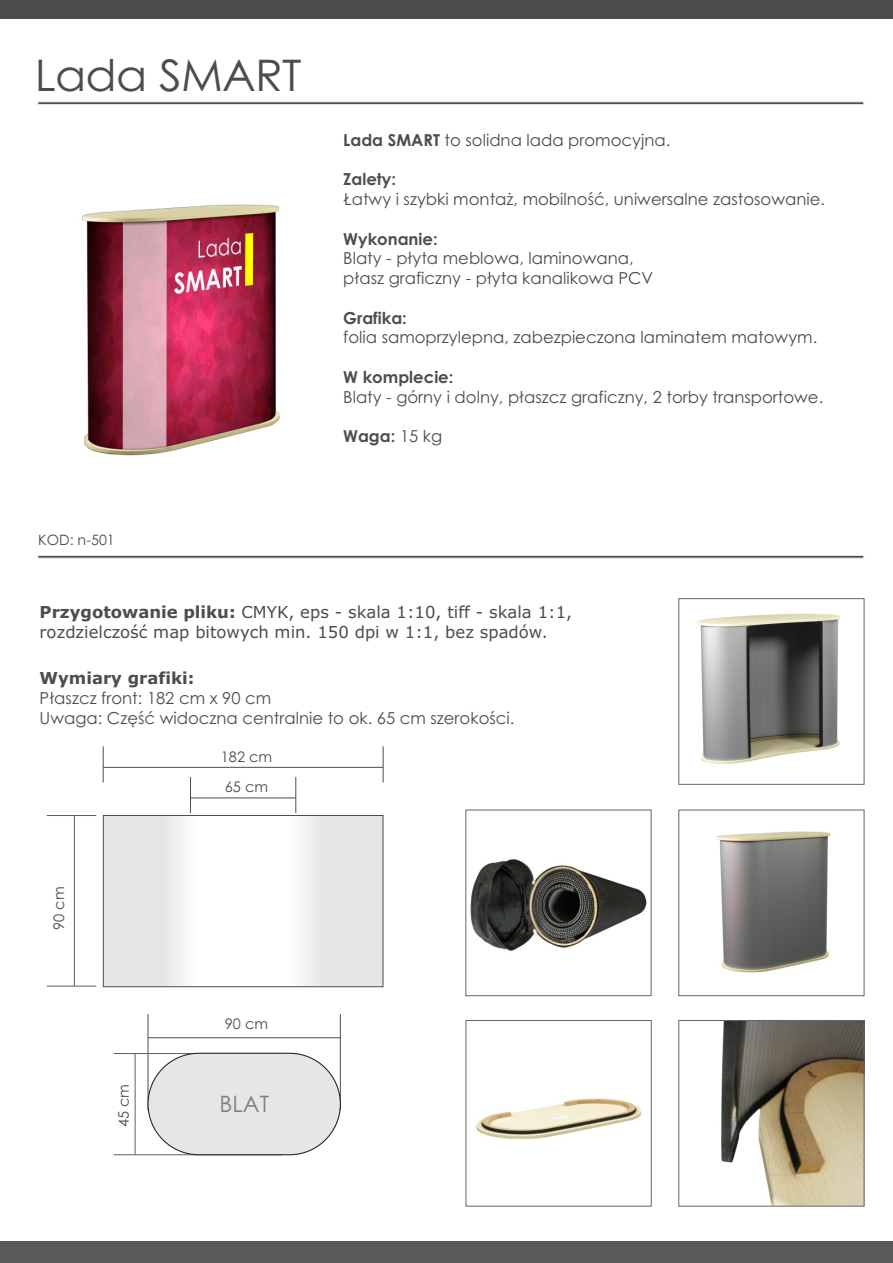
<style>
.page{position:relative;width:893px;height:1263px;background:#fff}
.page>*{position:absolute;margin:0;border:0;box-sizing:border-box;transform-origin:0 0}
.t1{font:43.5px "Century Gothic";letter-spacing:-.015em;color:#4d4d4d;scale:1.05 1}
.t2{font:22.65px "Century Gothic";color:#808080}
.t3{font:16.5px/19.6px "Century Gothic";color:#4d4d4d}
.t4{font:16.5px/20.7px "Verdana";color:#4d4d4d}
.t5{font:700 16.5px "Century Gothic";color:#4d4d4d}
.t6{font:700 16.5px "Verdana";color:#4d4d4d}
.t7{font:14.55px "Century Gothic";color:#4d4d4d}
.t8{font:14.25px "Century Gothic";color:#4d4d4d}
.s1{font-weight:700}
.s2{font-weight:400}
</style>
<div class="page">
<img style="left:470px;top:859px;width:177px;height:92px">
<img style="left:476px;top:1098px;width:166px;height:42px">
<img style="left:721px;top:1022px;width:141px;height:182px">
<img style="left:717px;top:831px;width:114px;height:142px">
<img style="left:697px;top:613px;width:144px;height:151px">
<div style="left:678px;top:598px;width:186px;height:187px;border:1px solid #666"></div>
<div style="left:678px;top:809px;width:186px;height:187px;border:1px solid #666"></div>
<div style="left:465px;top:809px;width:186px;height:187px;border:1px solid #666"></div>
<div style="left:678px;top:1020px;width:186px;height:186px;border:1px solid #666"></div>
<div style="left:466px;top:1020px;width:186px;height:186px;border:1px solid #666"></div>
<div style="left:0;top:1241px;width:893px;height:22px;background:#58595b"></div>
<div style="left:0;top:0;width:893px;height:18px;background:#4d4d4d"></div>
<svg style="left:38px;top:102px;width:826px;height:3px;background:#929292"></svg>
<svg style="left:38px;top:555px;width:826px;height:3px;background:#929292"></svg>
<svg style="left:102px;top:815px;width:282px;height:172px;background:#dfdfdf"></svg>
<div style="left:200px;top:816px;width:85px;height:170px;background:#fff"></div>
<div style="left:282px;top:816px;width:52px;height:170px;background:linear-gradient(to right,#fff,#e2e2e2)"></div>
<div style="left:153px;top:816px;width:50px;height:170px;background:linear-gradient(to right,#e1e1e1,#fff)"></div>
<hr style="left:103px;top:767px;width:280px;height:1px;background:#4d4d4d">
<hr style="left:148px;top:1037px;width:192px;height:1px;background:#4d4d4d">
<hr style="left:190px;top:798px;width:106px;height:1px;background:#4d4d4d">
<hr style="left:103px;top:746px;width:1px;height:36px;background:#4d4d4d">
<hr style="left:148px;top:1014px;width:1px;height:96px;background:#4d4d4d">
<hr style="left:190px;top:777px;width:1px;height:36px;background:#4d4d4d">
<hr style="left:383px;top:746px;width:1px;height:36px;background:#4d4d4d">
<hr style="left:340px;top:1014px;width:1px;height:96px;background:#4d4d4d">
<hr style="left:296px;top:777px;width:1px;height:36px;background:#4d4d4d">
<hr style="left:74px;top:815px;width:1px;height:171px;background:#5f6062">
<hr style="left:135px;top:1053px;width:1px;height:102px;background:#5f6062">
<hr style="left:47px;top:815px;width:49px;height:1px;background:#5f6062">
<hr style="left:114px;top:1053px;width:168px;height:1px;background:#5f6062">
<hr style="left:47px;top:986px;width:49px;height:1px;background:#5f6062">
<hr style="left:114px;top:1154px;width:168px;height:1px;background:#5f6062">
<img style="left:82px;top:204px;width:198px;height:252px">
<div style="left:147px;top:1053px;width:194px;height:102px;background:#e6e6e6;border:1px solid #231f20;border-radius:51px"></div>
<h1 class="t1" style="left:35px;top:59px;width:256px">Lada SMART</h1>
<p class="t8" style="left:38px;top:534px;width:78px">KOD: n-501</p>
<p class="t3" style="left:343px;top:131px;width:329px"><span class="s1">Lada SMART</span> to solidna lada promocyjna.</p>
<p class="t5" style="left:343px;top:173px;width:54px">Zalety:</p>
<p class="t3" style="left:343px;top:191px;width:483px">Łatwy i szybki montaż, mobilność, uniwersalne zastosowanie.</p>
<p class="t5" style="left:343px;top:232px;width:96px">Wykonanie:</p>
<p class="t3" style="left:343px;top:250px;width:311px">Blaty - płyta meblowa, laminowana, płasz graficzny - płyta kanalikowa PCV</p>
<p class="t5" style="left:343px;top:311px;width:65px">Grafika:</p>
<p class="t3" style="left:343px;top:329px;width:475px">folia samoprzylepna, zabezpieczona laminatem matowym.</p>
<p class="t5" style="left:343px;top:370px;width:112px">W komplecie:</p>
<p class="t3" style="left:343px;top:388px;width:481px">Blaty - górny i dolny, płaszcz graficzny, 2 torby transportowe.</p>
<p class="t5" style="left:343px;top:430px;width:100px">Waga: <span class="s2">15 kg</span></p>
<p class="t4" style="left:40px;top:603px;width:534px"><span class="s1">Przygotowanie pliku:</span> CMYK, eps - skala 1:10, tiff - skala 1:1, rozdzielczość map bitowych min. 150 dpi w 1:1, bez spadów.</p>
<p class="t6" style="left:40px;top:672px;width:156px">Wymiary grafiki:</p>
<p class="t3" style="left:40px;top:689px;width:476px">Płaszcz front: 182 cm x 90 cm<br>Uwaga: Część widoczna centralnie to ok. 65 cm szerokości.</p>
<p class="t7" style="left:221px;top:751px;width:53px">182 cm</p>
<p class="t7" style="left:53px;top:930px;width:45px;rotate:-90deg">90 cm</p>
<p class="t7" style="left:225px;top:781px;width:45px">65 cm</p>
<p class="t7" style="left:225px;top:1018px;width:45px">90 cm</p>
<p class="t7" style="left:118px;top:1127px;width:45px;rotate:-90deg">45 cm</p>
<h2 class="t2" style="left:219px;top:1095px;width:51px">BLAT</h2>
</div>
